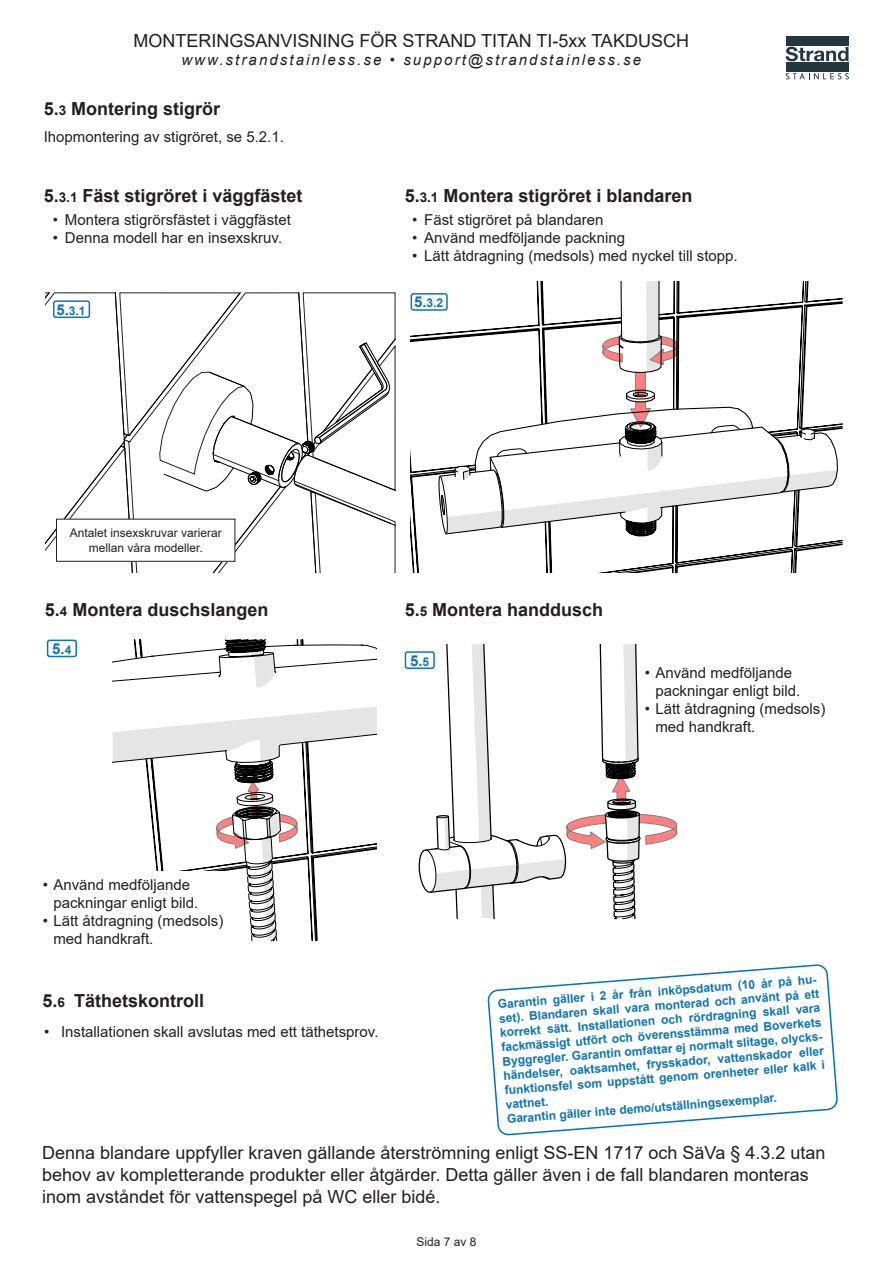
<style>
.page{position:relative;width:893px;height:1263px;background:#fff}
.page>*{position:absolute;margin:0;border:0;box-sizing:border-box;transform-origin:0 0}
.Punktformat{font:18px/21.6px "Arial";color:#231f20}
.t1{font:700 18px "Arial";color:#231f20}
.Punktlista{font:15px/18px "Arial";color:#231f20}
.t2{font:italic 15px "Arial";letter-spacing:.14em;color:#231f20}
.t3{font:700 15px "Arial";color:#0c74bc}
.Blå_text{font:700 12px/14.4px "Arial";color:#0c74bc}
.Sidnummer{font:12px "Arial";color:#231f20}
.s1{font-size:13.5px}
.s2{font-size:15px}
.s3{font-size:12px}
</style>
<div class="page">
<svg style="left:785px;top:36px;width:64px;height:44px"></svg>
<div style="left:786px;top:36px;width:62px;height:10px;background:#24373e"></div>
<div style="left:786px;top:63px;width:62px;height:9px;background:#24373e"></div>
<svg style="left:786px;top:47px;width:62px;height:14px"></svg>
<svg style="left:786px;top:73px;width:63px;height:6px"></svg>
<svg style="left:488px;top:965px;width:349px;height:170px"></svg>
<svg style="left:418px;top:644px;width:259px;height:328px"></svg>
<svg style="left:309px;top:292px;width:87px;height:280px"></svg>
<svg style="left:309px;top:342px;width:87px;height:184px"></svg>
<svg style="left:45px;top:292px;width:78px;height:270px"></svg>
<svg style="left:123px;top:292px;width:186px;height:280px"></svg>
<svg style="left:411px;top:298px;width:432px;height:274px"></svg>
<svg style="left:410px;top:281px;width:428px;height:271px"></svg>
<div style="left:57px;top:519px;width:178px;height:42px;background:#fff"></div>
<svg style="left:113px;top:640px;width:264px;height:301px"></svg>
<div style="left:43px;top:872px;width:188px;height:80px;background:#fff"></div>
<div style="left:47px;top:640px;width:30px;height:17px;border:2px solid #0c74bc;border-radius:2px"></div>
<div style="left:405px;top:651px;width:30px;height:18px;border:2px solid #0c74bc;border-radius:2px"></div>
<h1 class="Punktformat" style="left:134px;top:30px;width:557px">MONTERINGSANVISNING FÖR STRAND TITAN TI-5xx TAKDUSCH</h1>
<p class="t2" style="left:181px;top:50px;width:461px">www.strandstainless.se • support@strandstainless.se</p>
<p class="t1" style="left:44px;top:96px;width:178px">5.<span class="s1">3</span> Montering stigrör</p>
<p class="Punktlista" style="left:44px;top:128px;width:242px">Ihopmontering av stigröret, se 5.2.1.</p>
<p class="t1" style="left:44px;top:183px;width:260px">5.<span class="s1">3.1</span> Fäst stigröret i väggfästet</p>
<p class="t1" style="left:405px;top:183px;width:289px">5.<span class="s1">3.1</span> Montera stigröret i blandaren</p>
<p class="Punktlista" style="left:53px;top:211px;width:239px">• Montera stigrörsfästet i väggfästet</p>
<p class="Punktlista" style="left:53px;top:229px;width:231px">• Denna modell har en insexskruv.</p>
<p class="Blå_text" style="left:56px;top:303px;width:31px"><span class="s2">5.</span>3.1</p>
<p class="Punktlista" style="left:412px;top:211px;width:193px">• Fäst stigröret på blandaren</p>
<p class="Punktlista" style="left:412px;top:229px;width:214px">• Använd medföljande packning</p>
<p class="Punktlista" style="left:412px;top:247px;width:327px">• Lätt åtdragning (medsols) med nyckel till stopp.</p>
<p class="Blå_text" style="left:414px;top:296px;width:31px"><span class="s2">5.</span>3.2</p>
<p class="Sidnummer" style="left:70px;top:525px;width:154px">Antalet insexskruvar varierar</p>
<p class="Sidnummer" style="left:89px;top:539px;width:116px">mellan våra modeller.</p>
<p class="t1" style="left:45px;top:597px;width:225px">5.<span class="s1">4</span> Montera duschslangen</p>
<p class="t3" style="left:52px;top:638px;width:21px">5.<span class="s3">4</span></p>
<p class="t1" style="left:405px;top:597px;width:200px">5.<span class="s1">5</span> Montera handdusch</p>
<p class="t3" style="left:410px;top:650px;width:21px">5.<span class="s3">5</span></p>
<p class="Punktlista" style="left:655px;top:664px;width:147px;text-indent:-10px">• Använd medföljande packningar enligt bild.</p>
<p class="Punktlista" style="left:655px;top:700px;width:172px;text-indent:-10px">• Lätt åtdragning (medsols) med handkraft.</p>
<p class="Punktlista" style="left:53px;top:876px;width:147px;text-indent:-10px">• Använd medföljande packningar enligt bild.</p>
<p class="Punktlista" style="left:53px;top:912px;width:172px;text-indent:-10px">• Lätt åtdragning (medsols) med handkraft.</p>
<p class="t1" style="left:43px;top:988px;width:163px">5.<span class="s1">6</span> Täthetskontroll</p>
<p class="Punktlista" style="left:44px;top:1022px;width:336px">• Installationen skall avslutas med ett täthetsprov.</p>
<p class="Blå_text" style="left:497px;top:998px;width:325px;rotate:-5deg">Garantin gäller i 2 år från inköpsdatum (10 år på hu&shy;set). Blandaren skall vara monterad och använt på ett korrekt sätt. Installationen och rördragning skall vara fackmässigt utfört och överensstämma med Boverkets Byggregler. Garantin omfattar ej normalt slitage, olycks&shy;händelser, oaktsamhet, frysskador, vattenskador eller funktionsfel som uppstått genom orenheter eller kalk i</p>
<p class="Blå_text" style="left:505px;top:1098px;width:44px;rotate:-5deg">vattnet.</p>
<p class="Blå_text" style="left:506px;top:1113px;width:272px;rotate:-5deg">Garantin gäller inte demo/utställningsexemplar.</p>
<p class="Punktformat" style="left:42px;top:1142px;width:785px">Denna blandare uppfyller kraven gällande återströmning enligt SS-EN 1717 och SäVa § 4.3.2 utan behov av kompletterande produkter eller åtgärder. Detta gäller även i de fall blandaren monteras inom avståndet för vattenspegel på WC eller bidé.</p>
<p class="Sidnummer" style="left:416px;top:1233px;width:62px">Sida 7 av 8</p>
</div>
